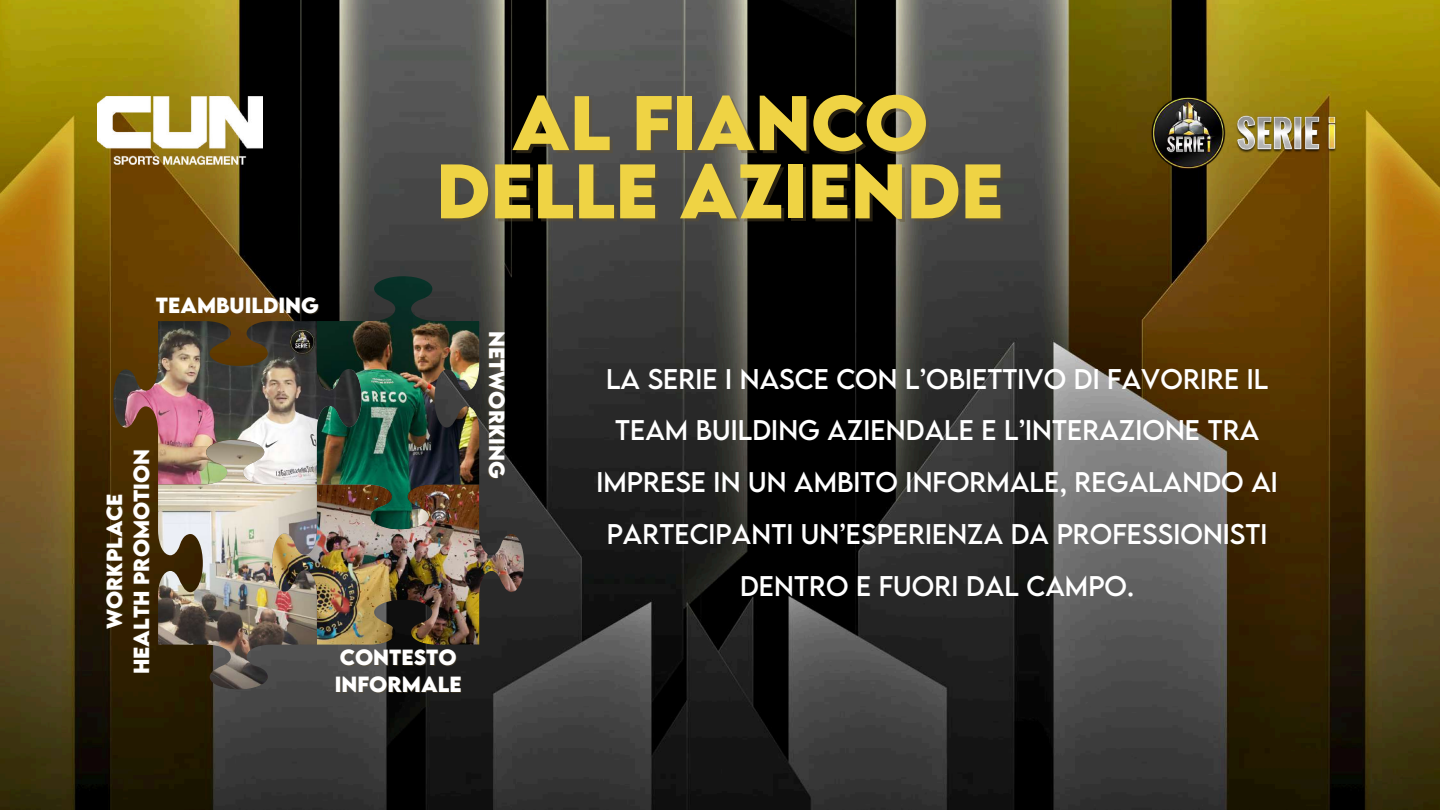
<style>
.page{position:relative;width:1440px;height:810px;background:#fff}
.page>*{position:absolute;margin:0;border:0;box-sizing:border-box;transform-origin:0 0}
.t1{font:700 68.5px/68.2px "LEMONMILK";color:#efd344;text-align:center}
.t2{font:25.3px/51.8px "LEMONMILK";letter-spacing:.135em;color:#fff;text-align:center}
.t3{font:700 19.5px/26.9px "LEMONMILK";color:#fff;text-align:center}
</style>
<div class="page">
<img style="left:0;top:0;width:1440px;height:810px">
<img style="left:98px;top:96px;width:165px;height:68px">
<img style="left:1152px;top:96px;width:191px;height:74px">
<img style="left:113px;top:321px;width:204px;height:163px">
<img style="left:317px;top:485px;width:207px;height:160px">
<img style="left:158px;top:440px;width:159px;height:249px">
<img style="left:317px;top:276px;width:162px;height:253px">
<h1 class="t1" style="left:436px;top:87px;width:569px">AL FIANCO<br>DELLE AZIENDE</h1>
<p class="t3" style="left:156px;top:291px;width:165px">TEAMBUILDING</p>
<p class="t3" style="left:101px;top:674px;width:227px;rotate:-90deg">WORKPLACE<br>HEALTH PROMOTION</p>
<p class="t3" style="left:335px;top:643px;width:128px;text-align:left">CONTESTO<br>INFORMALE</p>
<p class="t3" style="left:511px;top:331px;width:149px;rotate:90deg">NETWORKING</p>
<p class="t2" style="left:596px;top:352px;width:683px">LA SERIE I NASCE CON L’OBIETTIVO DI FAVORIRE IL TEAM BUILDING AZIENDALE E L’INTERAZIONE TRA IMPRESE IN UN AMBITO INFORMALE, REGALANDO AI PARTECIPANTI UN’ESPERIENZA DA PROFESSIONISTI DENTRO E FUORI DAL CAMPO.</p>
</div>
